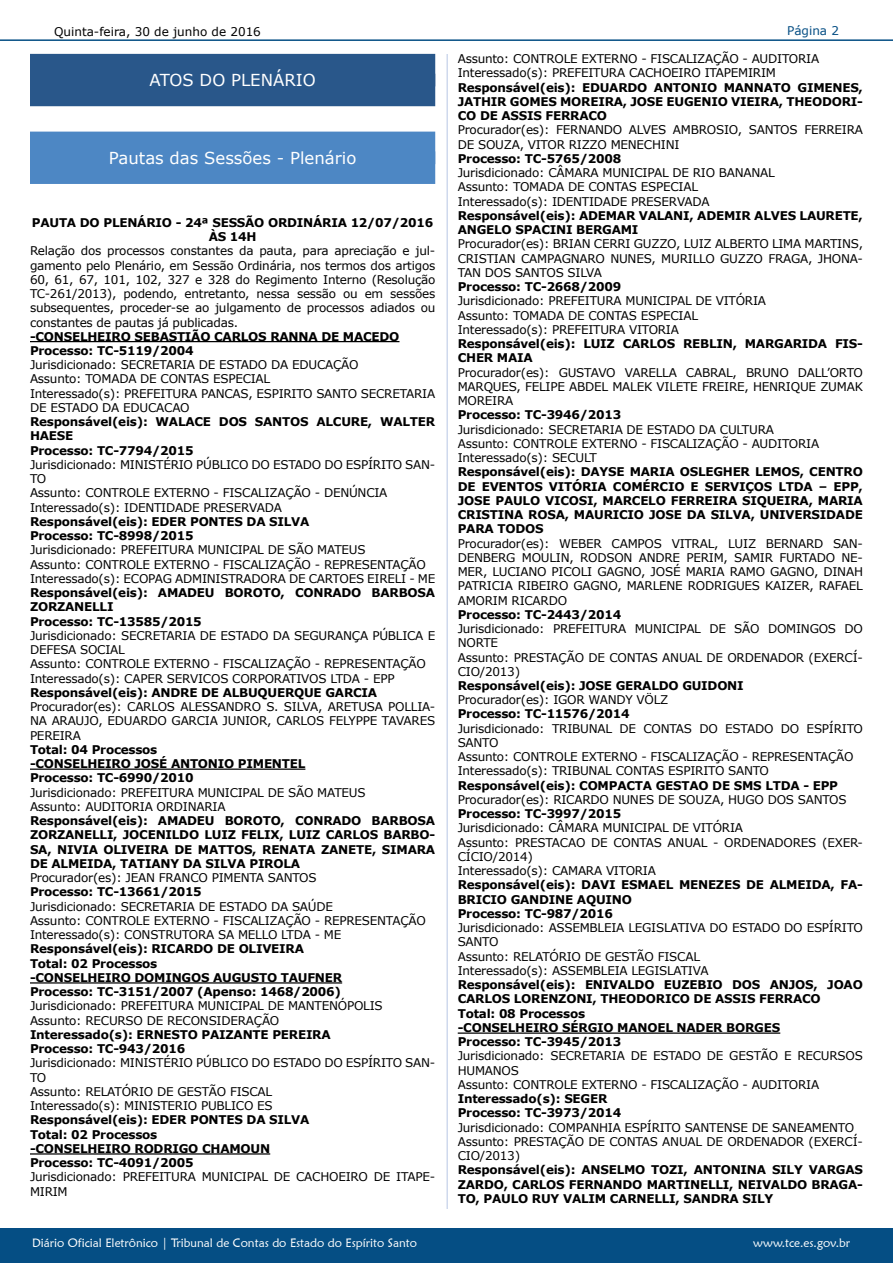
<style>
.page{position:relative;width:893px;height:1263px;background:#fff}
.page>*{position:absolute;margin:0;border:0;box-sizing:border-box;transform-origin:0 0}
.t1{font:16.5px "Verdana";color:#fff}
.t2{font:12px/14.2px "Verdana";letter-spacing:-.02em;color:#000}
.t3{font:700 12px/14.2px "Verdana";letter-spacing:-.02em;color:#000}
.t4{font:12px "Maiandra GD";color:#fff}
.t5{font:12px "Verdana";color:#000}
.t6{font:12px "Verdana";color:#054e84}
.s1{color:#29578a}
.s2{color:#4d87c4}
</style>
<div class="page">
<div style="left:0;top:1229px;width:893px;height:34px;background:#054e84"></div>
<hr style="left:0;top:39px;width:893px;height:2px;background:#054e84">
<hr style="left:446px;top:54px;width:2px;height:1155px;background:#cfd9ed">
<hr style="left:30px;top:341px;width:369px;height:1px;background:#000">
<hr style="left:30px;top:768px;width:275px;height:2px;background:#000">
<hr style="left:30px;top:982px;width:312px;height:1px;background:#000">
<hr style="left:30px;top:1153px;width:240px;height:1px;background:#000">
<div style="left:30px;top:54px;width:405px;height:32px;background:#29578a"></div>
<div style="left:30px;top:74px;width:405px;height:32px;background:#29578a"></div>
<div style="left:30px;top:132px;width:405px;height:32px;background:#4d87c4"></div>
<div style="left:30px;top:151px;width:405px;height:33px;background:#4d87c4"></div>
<hr style="left:458px;top:1032px;width:322px;height:2px;background:#000">
<p class="t5" style="left:54px;top:23px;width:208px">Quinta-feira, 30 de junho de 2016</p>
<h1 class="t1" style="left:142px;top:69px;width:183px"><span class="s1">[</span>ATOS DO PLENÁRIO<span class="s1">]</span></h1>
<h1 class="t1" style="left:101px;top:147px;width:264px"><span class="s2">[</span>Pautas das Sessões - Plenário<span class="s2">]</span></h1>
<p class="t3" style="left:32px;top:215px;width:403px;text-align:center">PAUTA DO PLENÁRIO - 24ª SESSÃO ORDINÁRIA 12/07/2016<br>ÀS 14H</p>
<p class="t2" style="left:30px;top:244px;width:407px;text-align:justify">Relação dos processos constantes da pauta, para apreciação e jul&shy;gamento pelo Plenário, em Sessão Ordinária, nos termos dos artigos 60, 61, 67, 101, 102, 327 e 328 do Regimento Interno (Resolução TC-261/2013), podendo, entretanto, nessa sessão ou em sessões subsequentes, proceder-se ao julgamento de processos adiados ou constantes de pautas já publicadas.</p>
<p class="t3" style="left:30px;top:329px;width:371px">-CONSELHEIRO SEBASTIÃO CARLOS RANNA DE MACEDO<br>Processo: TC-5119/2004</p>
<p class="t2" style="left:30px;top:358px;width:407px">Jurisdicionado: SECRETARIA DE ESTADO DA EDUCAÇÃO<br>Assunto: TOMADA DE CONTAS ESPECIAL<br>Interessado(s): PREFEITURA PANCAS, ESPIRITO SANTO SECRETARIA DE ESTADO DA EDUCACAO</p>
<p class="t3" style="left:30px;top:414px;width:407px">Responsável(eis): WALACE DOS SANTOS ALCURE, WALTER<br>HAESE<br>Processo: TC-7794/2015</p>
<p class="t2" style="left:30px;top:457px;width:407px">Jurisdicionado: MINISTÉRIO PÚBLICO DO ESTADO DO ESPÍRITO SAN-TO<br>Assunto: CONTROLE EXTERNO - FISCALIZAÇÃO - DENÚNCIA Interessado(s): IDENTIDADE PRESERVADA</p>
<p class="t3" style="left:30px;top:514px;width:281px">Responsável(eis): EDER PONTES DA SILVA<br>Processo: TC-8998/2015</p>
<p class="t2" style="left:30px;top:543px;width:407px">Jurisdicionado: PREFEITURA MUNICIPAL DE SÃO MATEUS<br>Assunto: CONTROLE EXTERNO - FISCALIZAÇÃO - REPRESENTAÇÃO<br>Interessado(s): ECOPAG ADMINISTRADORA DE CARTOES EIRELI - ME</p>
<p class="t3" style="left:30px;top:585px;width:407px">Responsável(eis): AMADEU BOROTO, CONRADO BARBOSA<br>ZORZANELLI<br>Processo: TC-13585/2015</p>
<p class="t2" style="left:30px;top:628px;width:407px">Jurisdicionado: SECRETARIA DE ESTADO DA SEGURANÇA PÚBLICA E DEFESA SOCIAL<br>Assunto: CONTROLE EXTERNO - FISCALIZAÇÃO - REPRESENTAÇÃO Interessado(s): CAPER SERVICOS CORPORATIVOS LTDA - EPP</p>
<p class="t3" style="left:30px;top:685px;width:349px">Responsável(eis): ANDRE DE ALBUQUERQUE GARCIA</p>
<p class="t2" style="left:30px;top:699px;width:407px;text-align:justify">Procurador(es): CARLOS ALESSANDRO S. SILVA, ARETUSA POLLIA-NA ARAUJO, EDUARDO GARCIA JUNIOR, CARLOS FELYPPE TAVARES PEREIRA</p>
<p class="t3" style="left:30px;top:742px;width:277px">Total: 04 Processos<br>-CONSELHEIRO JOSÉ ANTONIO PIMENTEL<br>Processo: TC-6990/2010</p>
<p class="t2" style="left:30px;top:785px;width:337px">Jurisdicionado: PREFEITURA MUNICIPAL DE SÃO MATEUS<br>Assunto: AUDITORIA ORDINARIA</p>
<p class="t3" style="left:30px;top:813px;width:407px;text-align:justify">Responsável(eis): AMADEU BOROTO, CONRADO BARBOSA ZORZANELLI, JOCENILDO LUIZ FELIX, LUIZ CARLOS BARBO-SA, NIVIA OLIVEIRA DE MATTOS, RENATA ZANETE, SIMARA DE ALMEIDA, TATIANY DA SILVA PIROLA</p>
<p class="t2" style="left:30px;top:870px;width:288px">Procurador(es): JEAN FRANCO PIMENTA SANTOS</p>
<p class="t3" style="left:30px;top:884px;width:173px">Processo: TC-13661/2015</p>
<p class="t2" style="left:30px;top:899px;width:397px">Jurisdicionado: SECRETARIA DE ESTADO DA SAÚDE<br>Assunto: CONTROLE EXTERNO - FISCALIZAÇÃO - REPRESENTAÇÃO<br>Interessado(s): CONSTRUTORA SA MELLO LTDA - ME</p>
<p class="t3" style="left:30px;top:941px;width:314px">Responsável(eis): RICARDO DE OLIVEIRA Total: 02 Processos<br>-CONSELHEIRO DOMINGOS AUGUSTO TAUFNER Processo: TC-3151/2007 (Apenso: 1468/2006)</p>
<p class="t2" style="left:30px;top:999px;width:354px">Jurisdicionado: PREFEITURA MUNICIPAL DE MANTENÓPOLIS<br>Assunto: RECURSO DE RECONSIDERAÇÃO</p>
<p class="t3" style="left:30px;top:1027px;width:302px">Interessado(s): ERNESTO PAIZANTE PEREIRA<br>Processo: TC-943/2016</p>
<p class="t2" style="left:30px;top:1056px;width:407px">Jurisdicionado: MINISTÉRIO PÚBLICO DO ESTADO DO ESPÍRITO SAN-TO<br>Assunto: RELATÓRIO DE GESTÃO FISCAL<br>Interessado(s): MINISTERIO PUBLICO ES</p>
<p class="t3" style="left:30px;top:1112px;width:281px">Responsável(eis): EDER PONTES DA SILVA<br>Total: 02 Processos<br>-CONSELHEIRO RODRIGO CHAMOUN<br>Processo: TC-4091/2005</p>
<p class="t2" style="left:30px;top:1169px;width:407px">Jurisdicionado: PREFEITURA MUNICIPAL DE CACHOEIRO DE ITAPE-<br>MIRIM</p>
<p class="t6" style="left:787px;top:22px;width:53px">Página 2</p>
<p class="t2" style="left:458px;top:52px;width:363px">Assunto: CONTROLE EXTERNO - FISCALIZAÇÃO - AUDITORIA<br>Interessado(s): PREFEITURA CACHOEIRO ITAPEMIRIM</p>
<p class="t3" style="left:458px;top:80px;width:407px;text-align:justify">Responsável(eis): EDUARDO ANTONIO MANNATO GIMENES, JATHIR GOMES MOREIRA, JOSE EUGENIO VIEIRA, THEODORI-CO DE ASSIS FERRACO</p>
<p class="t2" style="left:458px;top:123px;width:407px">Procurador(es): FERNANDO ALVES AMBROSIO, SANTOS FERREIRA<br>DE SOUZA, VITOR RIZZO MENECHINI</p>
<p class="t3" style="left:458px;top:151px;width:165px">Processo: TC-5765/2008</p>
<p class="t2" style="left:458px;top:166px;width:319px">Jurisdicionado: CÂMARA MUNICIPAL DE RIO BANANAL<br>Assunto: TOMADA DE CONTAS ESPECIAL<br>Interessado(s): IDENTIDADE PRESERVADA</p>
<p class="t3" style="left:458px;top:208px;width:407px">Responsável(eis): ADEMAR VALANI, ADEMIR ALVES LAURETE,<br>ANGELO SPACINI BERGAMI</p>
<p class="t2" style="left:458px;top:237px;width:407px;text-align:justify">Procurador(es): BRIAN CERRI GUZZO, LUIZ ALBERTO LIMA MARTINS, CRISTIAN CAMPAGNARO NUNES, MURILLO GUZZO FRAGA, JHONA-TAN DOS SANTOS SILVA</p>
<p class="t3" style="left:458px;top:279px;width:165px">Processo: TC-2668/2009</p>
<p class="t2" style="left:458px;top:294px;width:310px">Jurisdicionado: PREFEITURA MUNICIPAL DE VITÓRIA<br>Assunto: TOMADA DE CONTAS ESPECIAL<br>Interessado(s): PREFEITURA VITORIA</p>
<p class="t3" style="left:458px;top:336px;width:407px">Responsável(eis): LUIZ CARLOS REBLIN, MARGARIDA FIS-<br>CHER MAIA</p>
<p class="t2" style="left:458px;top:365px;width:407px;text-align:justify">Procurador(es): GUSTAVO VARELLA CABRAL, BRUNO DALL’ORTO MARQUES, FELIPE ABDEL MALEK VILETE FREIRE, HENRIQUE ZUMAK MOREIRA</p>
<p class="t3" style="left:458px;top:408px;width:165px">Processo: TC-3946/2013</p>
<p class="t2" style="left:458px;top:422px;width:363px">Jurisdicionado: SECRETARIA DE ESTADO DA CULTURA<br>Assunto: CONTROLE EXTERNO - FISCALIZAÇÃO - AUDITORIA<br>Interessado(s): SECULT</p>
<p class="t3" style="left:458px;top:465px;width:407px;text-align:justify">Responsável(eis): DAYSE MARIA OSLEGHER LEMOS, CENTRO DE EVENTOS VITÓRIA COMÉRCIO E SERVIÇOS LTDA – EPP, JOSE PAULO VICOSI, MARCELO FERREIRA SIQUEIRA, MARIA CRISTINA ROSA, MAURICIO JOSE DA SILVA, UNIVERSIDADE PARA TODOS</p>
<p class="t2" style="left:458px;top:536px;width:407px;text-align:justify">Procurador(es): WEBER CAMPOS VITRAL, LUIZ BERNARD SAN-DENBERG MOULIN, RODSON ANDRE PERIM, SAMIR FURTADO NE-MER, LUCIANO PICOLI GAGNO, JOSÉ MARIA RAMO GAGNO, DINAH PATRICIA RIBEIRO GAGNO, MARLENE RODRIGUES KAIZER, RAFAEL AMORIM RICARDO</p>
<p class="t3" style="left:458px;top:607px;width:165px">Processo: TC-2443/2014</p>
<p class="t2" style="left:458px;top:621px;width:407px">Jurisdicionado: PREFEITURA MUNICIPAL DE SÃO DOMINGOS DO NORTE<br>Assunto: PRESTAÇÃO DE CONTAS ANUAL DE ORDENADOR (EXERCÍ-CIO/2013)</p>
<p class="t3" style="left:458px;top:678px;width:288px">Responsável(eis): JOSE GERALDO GUIDONI</p>
<p class="t2" style="left:458px;top:693px;width:212px">Procurador(es): IGOR WANDY VÖLZ</p>
<p class="t3" style="left:458px;top:707px;width:173px">Processo: TC-11576/2014</p>
<p class="t2" style="left:458px;top:721px;width:407px">Jurisdicionado: TRIBUNAL DE CONTAS DO ESTADO DO ESPÍRITO SANTO<br>Assunto: CONTROLE EXTERNO - FISCALIZAÇÃO - REPRESENTAÇÃO Interessado(s): TRIBUNAL CONTAS ESPIRITO SANTO</p>
<p class="t3" style="left:458px;top:778px;width:382px">Responsável(eis): COMPACTA GESTAO DE SMS LTDA - EPP</p>
<p class="t2" style="left:458px;top:792px;width:390px">Procurador(es): RICARDO NUNES DE SOUZA, HUGO DOS SANTOS</p>
<p class="t3" style="left:458px;top:806px;width:165px">Processo: TC-3997/2015</p>
<p class="t2" style="left:458px;top:821px;width:407px">Jurisdicionado: CÂMARA MUNICIPAL DE VITÓRIA<br>Assunto: PRESTACAO DE CONTAS ANUAL - ORDENADORES (EXER-CÍCIO/2014)<br>Interessado(s): CAMARA VITORIA</p>
<p class="t3" style="left:458px;top:878px;width:407px">Responsável(eis): DAVI ESMAEL MENEZES DE ALMEIDA, FA-<br>BRICIO GANDINE AQUINO<br>Processo: TC-987/2016</p>
<p class="t2" style="left:458px;top:920px;width:407px">Jurisdicionado: ASSEMBLEIA LEGISLATIVA DO ESTADO DO ESPÍRITO SANTO<br>Assunto: RELATÓRIO DE GESTÃO FISCAL<br>Interessado(s): ASSEMBLEIA LEGISLATIVA</p>
<p class="t3" style="left:458px;top:977px;width:407px">Responsável(eis): ENIVALDO EUZEBIO DOS ANJOS, JOAO CARLOS LORENZONI, THEODORICO DE ASSIS FERRACO<br>Total: 08 Processos<br>-CONSELHEIRO SÉRGIO MANOEL NADER BORGES<br>Processo: TC-3945/2013</p>
<p class="t2" style="left:458px;top:1049px;width:407px">Jurisdicionado: SECRETARIA DE ESTADO DE GESTÃO E RECURSOS<br>HUMANOS<br>Assunto: CONTROLE EXTERNO - FISCALIZAÇÃO - AUDITORIA</p>
<p class="t3" style="left:458px;top:1091px;width:165px">Interessado(s): SEGER<br>Processo: TC-3973/2014</p>
<p class="t2" style="left:458px;top:1120px;width:407px">Jurisdicionado: COMPANHIA ESPÍRITO SANTENSE DE SANEAMENTO<br>Assunto: PRESTAÇÃO DE CONTAS ANUAL DE ORDENADOR (EXERCÍ-<br>CIO/2013)</p>
<p class="t3" style="left:458px;top:1162px;width:407px;text-align:justify">Responsável(eis): ANSELMO TOZI, ANTONINA SILY VARGAS ZARDO, CARLOS FERNANDO MARTINELLI, NEIVALDO BRAGA-TO, PAULO RUY VALIM CARNELLI, SANDRA SILY</p>
<p class="t4" style="left:32px;top:1235px;width:386px">Diário Oficial Eletrônico | Tribunal de Contas do Estado do Espírito Santo</p>
<p class="t4" style="left:753px;top:1235px;width:98px">www.tce.es.gov.br</p>
</div>
